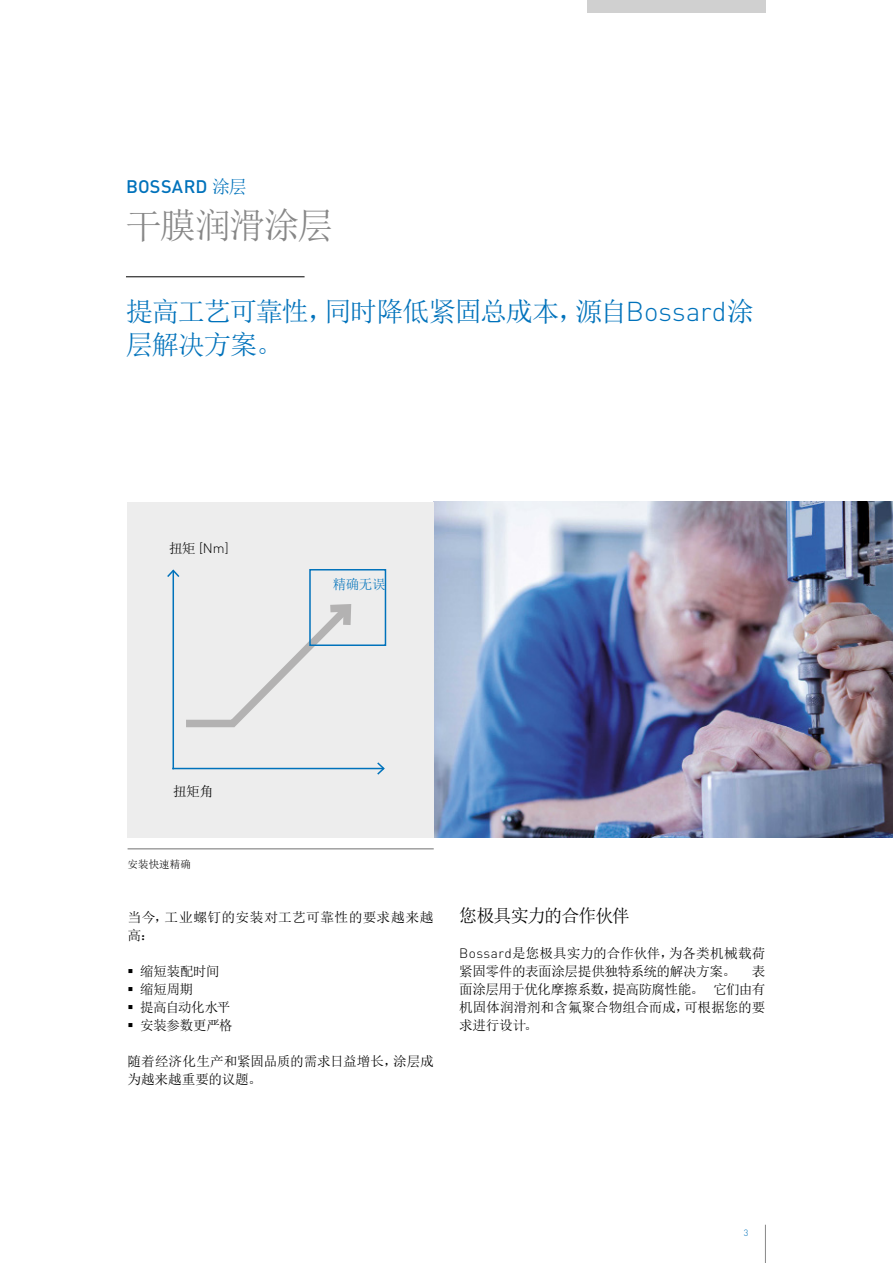
<style>
.page{position:relative;width:893px;height:1263px;background:#fff}
.page>*{position:absolute;margin:0;border:0;box-sizing:border-box;transform-origin:0 0}
.t1{font:36px "Sim Sun";letter-spacing:-.045em;color:#878787}
.t2{font:27px/33px "Sim Sun";letter-spacing:-.05em;color:#0072bb}
.t3{font:18px "Sim Sun";letter-spacing:-.05em;color:#000}
.t4{font:500 18px "DINOT";letter-spacing:.015em;color:#0072bb}
.t5{font:13.5px/18px "Sim Sun";letter-spacing:-.015em;color:#000}
.t6{font:13.5px/18px "Sim Sun";letter-spacing:.03em;color:#000}
.t7{font:13.5px "Sim Sun";letter-spacing:-.06em;color:#000}
.t8{font:300 13.5px "DINOT";color:#000}
.t9{font:13.5px "Sim Sun";color:#0072bb}
.t10{font:10.5px "Sim Sun";letter-spacing:.01em;color:#000}
.t11{font:300 9px "DINOT";color:#0072bb}
.s1{font-family:"Sim Sun";font-weight:400}
.s2{font-family:"DINOT";font-weight:300}
</style>
<div class="page">
<img style="left:434px;top:502px;width:459px;height:336px">
<hr style="left:765px;top:1225px;width:1px;height:38px;background:#878787">
<div style="left:587px;top:0;width:178px;height:13px;background:#d0d0d0"></div>
<hr style="left:126px;top:276px;width:179px;height:1px;background:#000">
<div style="left:128px;top:502px;width:306px;height:336px;background:#ededed"></div>
<hr style="left:173px;top:570px;width:1px;height:199px;background:#0072bb">
<svg style="left:167px;top:569px;width:13px;height:10px"></svg>
<hr style="left:128px;top:848px;width:306px;height:1px;background:#706f6f">
<hr style="left:172px;top:768px;width:212px;height:1px;background:#0072bb">
<svg style="left:376px;top:762px;width:9px;height:13px"></svg>
<svg style="left:186px;top:604px;width:166px;height:124px"></svg>
<div style="left:309px;top:569px;width:77px;height:77px;border:2px solid #0072bb"></div>
<h3 class="t4" style="left:126px;top:174px;width:122px">BOSSARD <span class="s1">涂层</span></h3>
<h1 class="t1" style="left:126px;top:207px;width:209px">干膜润滑涂层</h1>
<h2 class="t2" style="left:126px;top:295px;width:629px">提高工艺可靠性，同时降低紧固总成本，源自<span class="s2">Bossard</span>涂层解决方案。</h2>
<p class="t8" style="left:169px;top:539px;width:61px"><span class="s1">扭矩</span> [Nm]</p>
<p class="t9" style="left:333px;top:577px;width:55px">精确无误</p>
<p class="t5" style="left:173px;top:782px;width:42px">扭矩角</p>
<p class="t10" style="left:128px;top:859px;width:65px">安装快速精确</p>
<p class="t6" style="left:128px;top:908px;width:308px">当今，工业螺钉的安装对工艺可靠性的要求越来越高：</p>
<p class="t5" style="left:128px;top:962px;width:94px">▪ 缩短装配时间</p>
<p class="t5" style="left:128px;top:980px;width:67px">▪ 缩短周期</p>
<p class="t7" style="left:128px;top:1000px;width:104px">▪ 提高自动化水平</p>
<p class="t5" style="left:128px;top:1016px;width:107px">▪ 安装参数更严格</p>
<p class="t5" style="left:128px;top:1052px;width:308px">随着经济化生产和紧固品质的需求日益增长，涂层成为越来越重要的议题。</p>
<h3 class="t3" style="left:459px;top:906px;width:172px">您极具实力的合作伙伴</h3>
<p class="t5" style="left:459px;top:944px;width:308px;text-align:justify"><span class="s2">Bossard</span>是您极具实力的合作伙伴，为各类机械载荷紧固零件的表面涂层提供独特系统的解决方案。 表面涂层用于优化摩擦系数，提高防腐性能。 它们由有机固体润滑剂和含氟聚合物组合而成，可根据您的要求进行设计。</p>
<p class="t11" style="left:744px;top:1227px;width:6px">3</p>
</div>
